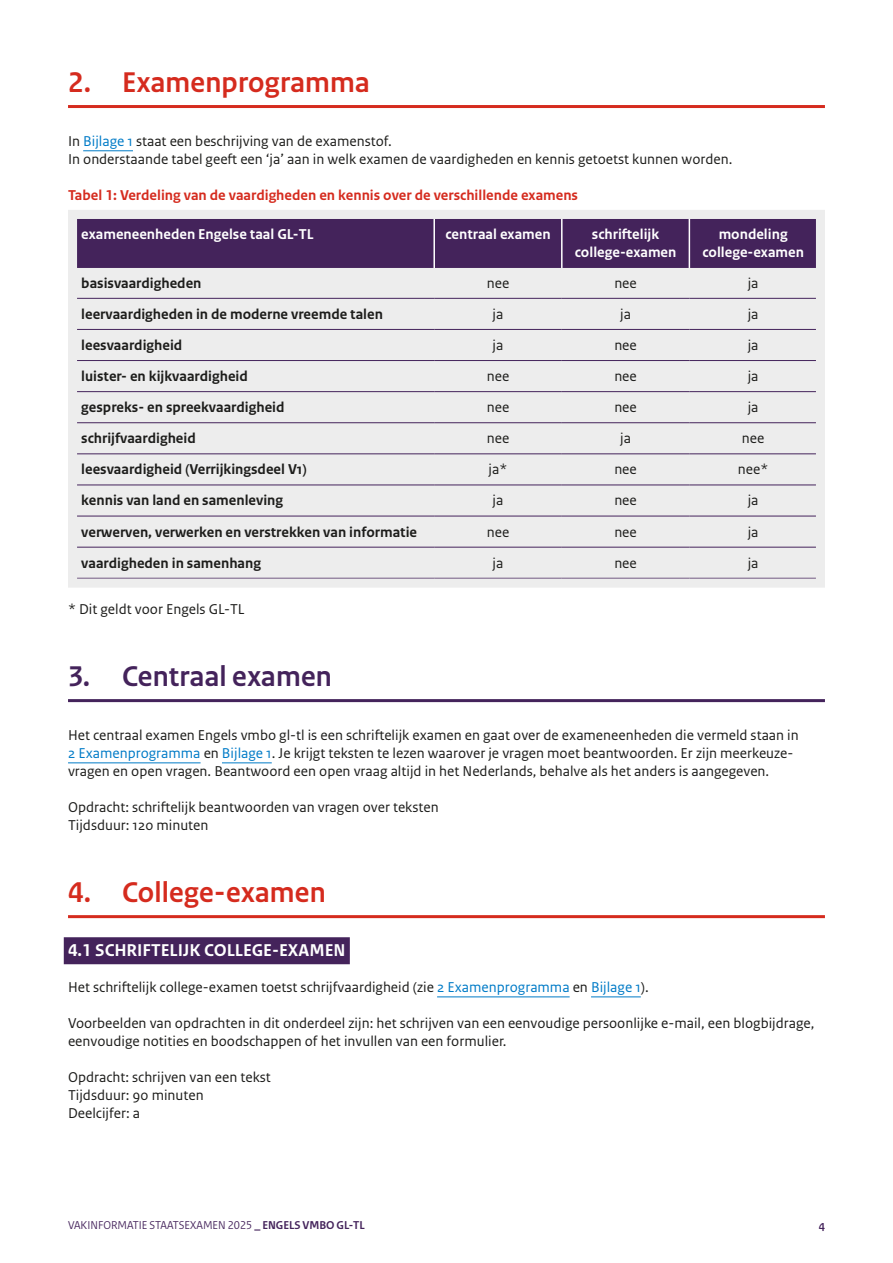
<style>
.page{position:relative;width:893px;height:1263px;background:#fff}
.page>*{position:absolute;margin:0;border:0;box-sizing:border-box;transform-origin:0 0}
.H2_kop_1_Paars{font:700 30px "Rijksoverheid Sans Heading";letter-spacing:.01em;color:#d52b1e}
.H2_kop_1_Paars-2{font:700 30px "Rijksoverheid Sans Heading";letter-spacing:.01em;color:#44235b}
.H3_kop{font:700 18px "Rijksoverheid Sans Text";color:#fff}
.P_bodytekst{font:15px/18px "Rijksoverheid Sans Text";color:#1d1d1b}
.P_bodytekst-2{font:700 15px "Rijksoverheid Sans Text";color:#1d1d1b}
.P_bodytekst-3{font:700 15px/18px "Rijksoverheid Sans Text";color:#fff;text-align:center}
.Tabel_bodytekst{font:15px "Rijksoverheid Sans Text";color:#1d1d1b}
.P_Tabelverwijzing{font:700 15px "Rijksoverheid Sans Text";color:#d52b1e}
.t1{font:12px "Rijksoverheid Sans Heading";color:#44235b}
.t2{font:700 12px "Rijksoverheid Sans Heading";color:#44235b}
.s1{color:#007bc7}
.s2{font-weight:700}
</style>
<div class="page">
<hr style="left:68px;top:105px;width:757px;height:3px;background:#d52b1e">
<hr style="left:83px;top:150px;width:50px;height:1px;background:#007bc7">
<hr style="left:68px;top:699px;width:757px;height:3px;background:#44235b">
<hr style="left:68px;top:762px;width:133px;height:1px;background:#007bc7">
<hr style="left:222px;top:762px;width:50px;height:1px;background:#007bc7">
<hr style="left:68px;top:915px;width:757px;height:3px;background:#d52b1e">
<div style="left:64px;top:937px;width:286px;height:27px;background:#44235b"></div>
<hr style="left:437px;top:996px;width:133px;height:1px;background:#007bc7">
<hr style="left:591px;top:996px;width:50px;height:1px;background:#007bc7">
<svg style="left:68px;top:210px;width:757px;height:378px;background:#d3ced6"></svg>
<h2 class="H2_kop_1_Paars" style="left:68px;top:66px;width:303px">2. Examenprogramma</h2>
<p class="P_bodytekst" style="left:68px;top:133px;width:325px">In <span class="s1">Bijlage 1</span> staat een beschrijving van de examenstof.</p>
<p class="P_bodytekst" style="left:68px;top:151px;width:666px">In onderstaande tabel geeft een ‘ja’ aan in welk examen de vaardigheden en kennis getoetst kunnen worden.</p>
<p class="P_Tabelverwijzing" style="left:68px;top:187px;width:512px">Tabel 1: Verdeling van de vaardigheden en kennis over de verschillende examens</p>
<p class="P_bodytekst-3" style="left:81px;top:226px;width:234px">exameneenheden Engelse taal GL-TL</p>
<p class="P_bodytekst-3" style="left:445px;top:226px;width:107px">centraal examen</p>
<p class="P_bodytekst-3" style="left:575px;top:226px;width:103px">schriftelijk college-examen</p>
<p class="P_bodytekst-3" style="left:702px;top:226px;width:103px">mondeling college-examen</p>
<p class="P_bodytekst-2" style="left:81px;top:274px;width:122px">basisvaardigheden</p>
<p class="Tabel_bodytekst" style="left:487px;top:274px;width:24px">nee</p>
<p class="Tabel_bodytekst" style="left:614px;top:274px;width:24px">nee</p>
<p class="Tabel_bodytekst" style="left:748px;top:274px;width:12px">ja</p>
<p class="P_bodytekst-2" style="left:81px;top:305px;width:303px">leervaardigheden in de moderne vreemde talen</p>
<p class="Tabel_bodytekst" style="left:493px;top:305px;width:12px">ja</p>
<p class="Tabel_bodytekst" style="left:620px;top:305px;width:12px">ja</p>
<p class="Tabel_bodytekst" style="left:748px;top:305px;width:12px">ja</p>
<p class="P_bodytekst-2" style="left:81px;top:336px;width:103px">leesvaardigheid</p>
<p class="Tabel_bodytekst" style="left:493px;top:336px;width:12px">ja</p>
<p class="Tabel_bodytekst" style="left:614px;top:336px;width:24px">nee</p>
<p class="Tabel_bodytekst" style="left:748px;top:336px;width:12px">ja</p>
<p class="P_bodytekst-2" style="left:81px;top:368px;width:168px">luister- en kijkvaardigheid</p>
<p class="Tabel_bodytekst" style="left:487px;top:367px;width:24px">nee</p>
<p class="Tabel_bodytekst" style="left:614px;top:367px;width:24px">nee</p>
<p class="Tabel_bodytekst" style="left:748px;top:367px;width:12px">ja</p>
<p class="P_bodytekst-2" style="left:81px;top:399px;width:205px">gespreks- en spreekvaardigheid</p>
<p class="Tabel_bodytekst" style="left:487px;top:399px;width:24px">nee</p>
<p class="Tabel_bodytekst" style="left:614px;top:399px;width:24px">nee</p>
<p class="Tabel_bodytekst" style="left:748px;top:399px;width:12px">ja</p>
<p class="P_bodytekst-2" style="left:81px;top:430px;width:116px">schrijfvaardigheid</p>
<p class="Tabel_bodytekst" style="left:487px;top:430px;width:24px">nee</p>
<p class="Tabel_bodytekst" style="left:620px;top:430px;width:12px">ja</p>
<p class="Tabel_bodytekst" style="left:742px;top:430px;width:24px">nee</p>
<p class="P_bodytekst-2" style="left:81px;top:461px;width:227px">leesvaardigheid (Verrijkingsdeel V1)</p>
<p class="Tabel_bodytekst" style="left:489px;top:461px;width:20px">ja*</p>
<p class="Tabel_bodytekst" style="left:614px;top:461px;width:24px">nee</p>
<p class="Tabel_bodytekst" style="left:738px;top:461px;width:32px">nee*</p>
<p class="P_bodytekst-2" style="left:81px;top:492px;width:203px">kennis van land en samenleving</p>
<p class="Tabel_bodytekst" style="left:493px;top:492px;width:12px">ja</p>
<p class="Tabel_bodytekst" style="left:614px;top:492px;width:24px">nee</p>
<p class="Tabel_bodytekst" style="left:748px;top:492px;width:12px">ja</p>
<p class="P_bodytekst-2" style="left:81px;top:523px;width:337px">verwerven, verwerken en verstrekken van informatie</p>
<p class="Tabel_bodytekst" style="left:487px;top:523px;width:24px">nee</p>
<p class="Tabel_bodytekst" style="left:614px;top:523px;width:24px">nee</p>
<p class="Tabel_bodytekst" style="left:748px;top:523px;width:12px">ja</p>
<p class="P_bodytekst-2" style="left:81px;top:554px;width:181px">vaardigheden in samenhang</p>
<p class="Tabel_bodytekst" style="left:493px;top:554px;width:12px">ja</p>
<p class="Tabel_bodytekst" style="left:614px;top:554px;width:24px">nee</p>
<p class="Tabel_bodytekst" style="left:748px;top:554px;width:12px">ja</p>
<p class="P_bodytekst" style="left:68px;top:601px;width:178px">* Dit geldt voor Engels GL-TL</p>
<h2 class="H2_kop_1_Paars-2" style="left:68px;top:660px;width:265px">3. Centraal examen</h2>
<p class="P_bodytekst" style="left:68px;top:727px;width:732px">Het centraal examen Engels vmbo gl-tl is een schriftelijk examen en gaat over de exameneenheden die vermeld staan in<br><span class="s1">2 Examenprogramma</span> en <span class="s1">Bijlage 1</span>. Je krijgt teksten te lezen waarover je vragen moet beantwoorden. Er zijn meerkeuze&shy;vragen en open vragen. Beantwoord een open vraag altijd in het Nederlands, behalve als het anders is aangegeven.</p>
<p class="P_bodytekst" style="left:68px;top:799px;width:372px">Opdracht: schriftelijk beantwoorden van vragen over teksten</p>
<p class="P_bodytekst" style="left:68px;top:817px;width:142px">Tijdsduur: 120 minuten</p>
<h2 class="H2_kop_1_Paars" style="left:68px;top:876px;width:259px">4. College-examen</h2>
<h3 class="H3_kop" style="left:68px;top:940px;width:279px">4.1 SCHRIFTELIJK COLLEGE-EXAMEN</h3>
<p class="P_bodytekst" style="left:68px;top:979px;width:582px">Het schriftelijk college-examen toetst schrijfvaardigheid (zie <span class="s1">2 Examenprogramma</span> en <span class="s1">Bijlage 1</span>).</p>
<p class="P_bodytekst" style="left:68px;top:1015px;width:748px">Voorbeelden van opdrachten in dit onderdeel zijn: het schrijven van een eenvoudige persoonlijke e-mail, een blogbijdrage, eenvoudige notities en boodschappen of het invullen van een formulier.</p>
<p class="P_bodytekst" style="left:68px;top:1069px;width:204px">Opdracht: schrijven van een tekst</p>
<p class="P_bodytekst" style="left:68px;top:1087px;width:137px">Tijdsduur: 90 minuten</p>
<p class="P_bodytekst" style="left:68px;top:1105px;width:74px">Deelcijfer: a</p>
<p class="t1" style="left:68px;top:1218px;width:298px">VAKINFORMATIE STAATSEXAMEN 2025 <span class="s2">_ ENGELS VMBO GL-TL</span></p>
<p class="t2" style="left:819px;top:1219px;width:8px">4</p>
</div>
